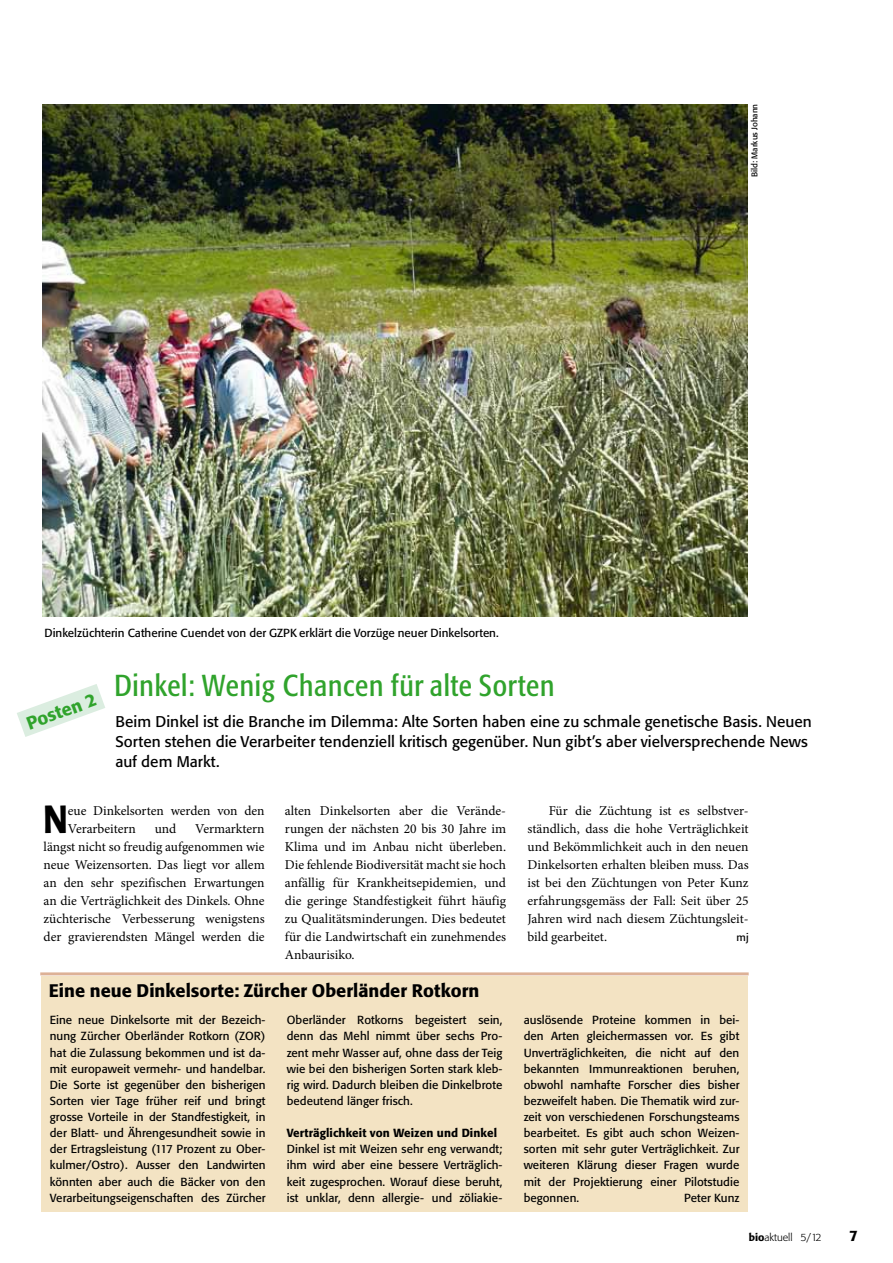
<style>
.page{position:relative;width:893px;height:1263px;background:#fff}
.page>*{position:absolute;margin:0;border:0;box-sizing:border-box;transform-origin:0 0}
.t1{font:500 condensed 38.85px "Formata BQ";color:#000}
.t2{font:condensed 30px "Formata BQ";letter-spacing:.025em;color:#30a32c}
.t3{font:500 18px "Formata BQ";color:#000}
.t4{font:500 18px "Formata BQ";color:#30a32c}
.t5{font:15.3px/20px "Formata BQ";letter-spacing:.005em;color:#000}
.t6{font:500 15px "Formata BQ";color:#000}
.t7{font:13.5px/18px "Minion Pro";color:#000;text-align:justify}
.t8{font:11.7px/16px "Formata BQ";letter-spacing:.005em;color:#000;text-align:justify}
.t9{font:500 11.7px "Formata BQ";letter-spacing:.005em;color:#000}
.t10{font:300 10.5px "Formata BQ";color:#000}
.t11{font:10.5px "Formata BQ";color:#000}
.t12{font:8.25px "Formata BQ";color:#000}
.s1{font-weight:500}
</style>
<div class="page">
<svg style="left:17px;top:684px;width:88px;height:53px"></svg>
<div style="left:41px;top:976px;width:707px;height:235px;background:#f3e3c3"></div>
<img style="left:43px;top:104px;width:704px;height:512px">
<hr style="left:40px;top:972px;width:709px;height:3px;background:#ddb196">
<p class="t8" style="left:44px;top:625px;width:456px">Dinkelzüchterin Catherine Cuendet von der GZPK erklärt die Vorzüge neuer Dinkelsorten.</p>
<p class="t12" style="left:750px;top:177px;width:75px;rotate:-90deg">Bild: Markus Johann</p>
<h2 class="t2" style="left:114px;top:667px;width:442px">Dinkel: Wenig Chancen für alte Sorten</h2>
<h3 class="t5" style="left:115px;top:711px;width:698px">Beim Dinkel ist die Branche im Dilemma: Alte Sorten haben eine zu schmale genetische Basis. Neuen<br>Sorten stehen die Verarbeiter tendenziell kritisch gegenüber. Nun gibt’s aber vielversprechende News auf dem Markt.</h3>
<p class="t7" style="left:285px;top:802px;width:223px">alten Dinkelsorten aber die Verände&shy;rungen der nächsten 20 bis 30 Jahre im Klima und im Anbau nicht überleben.<br>Die fehlende Biodiversität macht sie hoch anfällig für Krankheitsepidemien, und die geringe Standfestigkeit führt häufig zu Qualitätsminderungen. Dies bedeutet für die Landwirtschaft ein zunehmendes Anbaurisiko.</p>
<p class="t7" style="left:527px;top:802px;width:223px;text-indent:21px">Für die Züchtung ist es selbstver&shy;ständlich, dass die hohe Verträglichkeit und Bekömmlichkeit auch in den neuen Dinkelsorten erhalten bleiben muss. Das ist bei den Züchtungen von Peter Kunz erfahrungsgemäss der Fall: Seit über 25<br>Jahren wird nach diesem Züchtungsleit&shy;bild gearbeitet.</p>
<h3 class="t4" style="left:24px;top:713px;width:74px;rotate:-20deg">Posten 2</h3>
<h1 class="t1" style="left:44px;top:796px;width:26px">N</h1>
<p class="t7" style="left:68px;top:802px;width:198px">eue Dinkelsorten werden von den<br>Verarbeitern</p>
<p class="t7" style="left:44px;top:820px;width:223px;text-indent:152px">Vermarktern längst nicht so freudig aufgenommen wie neue Weizensorten. Das liegt vor allem an den sehr spezifischen Erwartungen an die Verträglichkeit des Dinkels. Ohne züchterische Verbesserung wenigstens der gravierendsten Mängel werden die</p>
<p class="t7" style="left:155px;top:820px;width:23px">und</p>
<p class="t11" style="left:737px;top:931px;width:14px">mj</p>
<h3 class="t3" style="left:49px;top:979px;width:432px">Eine neue Dinkelsorte: Zürcher Oberländer Rotkorn</h3>
<p class="t8" style="left:50px;top:1012px;width:217px">Eine neue Dinkelsorte mit der Bezeich&shy;nung Zürcher Oberländer Rotkorn (ZOR) hat die Zulassung bekommen und ist da&shy;mit europaweit vermehr- und handelbar.<br>Die Sorte ist gegenüber den bisherigen Sorten vier Tage früher reif und bringt grosse Vorteile in der Standfestigkeit, in der Blatt- und Ährengesundheit sowie in der Ertragsleistung (117 Prozent zu Ober&shy;kulmer/Ostro). Ausser den Landwirten könnten aber auch die Bäcker von den Verarbeitungseigenschaften des Zürcher</p>
<p class="t8" style="left:287px;top:1012px;width:217px">Oberländer Rotkorns begeistert sein, denn das Mehl nimmt über sechs Pro&shy;zent mehr Wasser auf, ohne dass der Teig wie bei den bisherigen Sorten stark kleb&shy;rig wird. Dadurch bleiben die Dinkelbrote bedeutend länger frisch.</p>
<p class="t9" style="left:287px;top:1126px;width:212px">Verträglichkeit von Weizen und Dinkel</p>
<p class="t8" style="left:287px;top:1141px;width:217px">Dinkel ist mit Weizen sehr eng verwandt; ihm wird aber eine bessere Verträglich&shy;keit zugesprochen. Worauf diese beruht, ist unklar, denn allergie- und zöliakie-</p>
<p class="t8" style="left:524px;top:1012px;width:217px">auslösende Proteine kommen in bei&shy;den Arten gleichermassen vor. Es gibt Unverträglichkeiten, die nicht auf den bekannten Immunreaktionen beruhen, obwohl namhafte Forscher dies bisher bezweifelt haben. Die Thematik wird zur&shy;zeit von verschiedenen Forschungsteams bearbeitet. Es gibt auch schon Weizen&shy;sorten mit sehr guter Verträglichkeit. Zur weiteren Klärung dieser Fragen wurde mit der Projektierung einer Pilotstudie begonnen.</p>
<p class="t8" style="left:684px;top:1189px;width:57px">Peter Kunz</p>
<p class="t10" style="left:749px;top:1231px;width:74px"><span class="s1">bio</span>aktuell 5/12</p>
<p class="t6" style="left:849px;top:1226px;width:10px">7</p>
</div>
